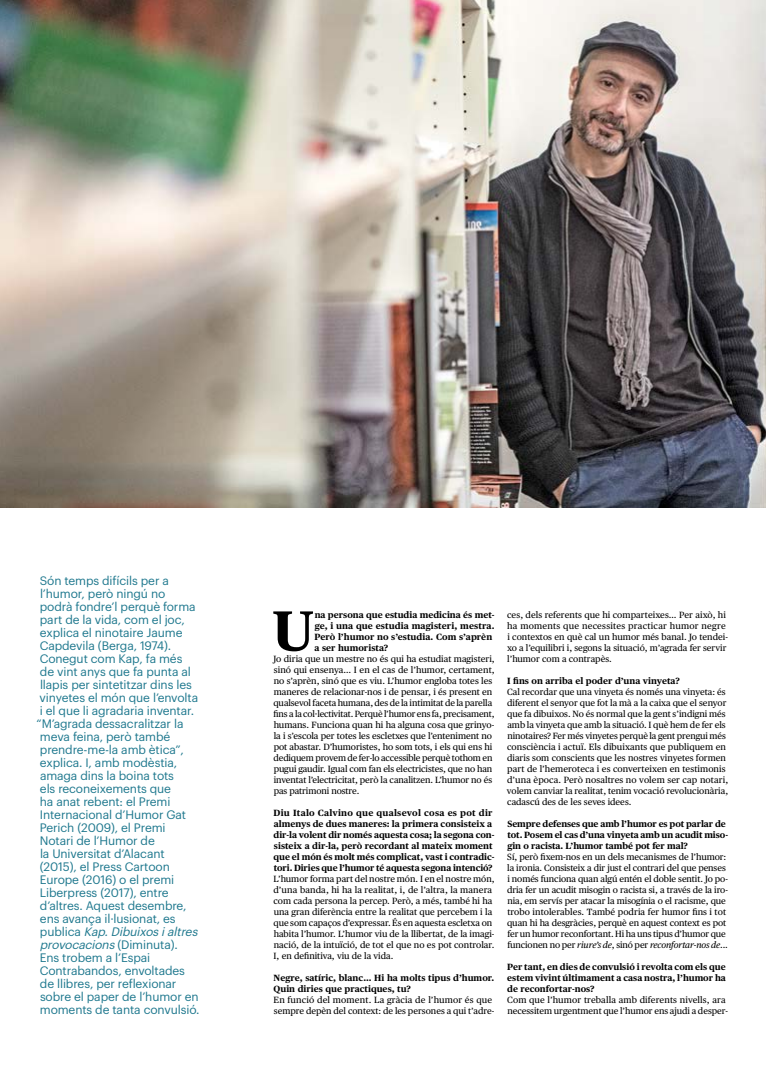
<style>
.page{position:relative;width:766px;height:1078px;background:#fff}
.page>*{position:absolute;margin:0;border:0;box-sizing:border-box;transform-origin:0 0}
.t1{font:700 56.6px "Publico Text";color:#000}
.t2{font:12px/13px "Graphik";letter-spacing:-.01em;color:#1d778d}
.t3{font:9px/11px "Publico Text";color:#000}
.t4{font:700 9px/11px "Publico Text";color:#000}
.s1{font-style:italic}
</style>
<div class="page">
<img style="left:0;top:0;width:765px;height:507px">
<p class="t2" style="left:37px;top:572px;width:166px">Són temps difícils per a l’humor, però ningú no<br>podrà fondre’l perquè forma part de la vida, com el joc, explica el ninotaire Jaume<br>Capdevila (Berga, 1974).<br>Conegut com Kap, fa més<br>de vint anys que fa punta al llapis per sintetitzar dins les vinyetes el món que l’envolta i el que li agradaria inventar. “M’agrada dessacralitzar la meva feina, però també prendre-me-la amb ètica”, explica. I, amb modèstia, amaga dins la boina tots<br>els reconeixements que<br>ha anat rebent: el Premi<br>Internacional d’Humor Gat<br>Perich (2009), el Premi<br>Notari de l’Humor de<br>la Universitat d’Alacant (2015), el Press Cartoon<br>Europe (2016) o el premi<br>Liberpress (2017), entre d’altres. Aquest desembre, ens avança il·lusionat, es<br>p u b l i c a <span class="s1">Kap.Dibuixosialtres provocacions</span>( D i m i n u t a ) .<br>Ens trobem a l’Espai<br>Contrabandos, envoltades<br>de llibres, per reflexionar sobre el paper de l’humor en moments de tanta convulsió.</p>
<h1 class="t1" style="left:272px;top:596px;width:43px">U</h1>
<p class="t4" style="left:314px;top:609px;width:181px">na persona que estudia medicina és met&shy;ge, i una que estudia magisteri, mestra.<br>Però l’humor no s’estudia. Com s’aprèn a ser humorista?</p>
<p class="t3" style="left:273px;top:653px;width:223px">Jo diria que un mestre no és qui ha estudiat magisteri, sinó qui ensenya… I en el cas de l’humor, certament, no s’aprèn, sinó que es viu. L’humor engloba totes les maneres de relacionar-nos i de pensar, i és present en qualsevol faceta humana, des de la intimitat de la parella fins a la col·lectivitat. Perquè l’humor ens fa, precisament, humans. Funciona quan hi ha alguna cosa que grinyo&shy;la i s’escola per totes les escletxes que l’enteniment no pot abastar. D’humoristes, ho som tots, i els qui ens hi dediquem provem de fer-lo accessible perquè tothom en pugui gaudir. Igual com fan els electricistes, que no han inventat l’electricitat, però la canalitzen. L’humor no és pas patrimoni nostre.</p>
<p class="t4" style="left:273px;top:807px;width:222px">Diu Italo Calvino que qualsevol cosa es pot dir almenys de dues maneres: la primera consisteix a dir-la volent dir només aquesta cosa; la segona con&shy;sisteix a dir-la, però recordant al mateix moment que el món és molt més complicat, vast i contradic&shy;tori. Diries que l’humor té aquesta segona intenció?</p>
<p class="t3" style="left:273px;top:873px;width:222px">L’humor forma part del nostre món. I en el nostre món, d’una banda, hi ha la realitat, i, de l’altra, la manera com cada persona la percep. Però, a més, també hi ha una gran diferència entre la realitat que percebem i la que som capaços d’expressar. És en aquesta escletxa on habita l’humor. L’humor viu de la llibertat, de la imagi&shy;nació, de la intuïció, de tot el que no es pot controlar.<br>I, en definitiva, viu de la vida.</p>
<p class="t4" style="left:273px;top:972px;width:222px">Negre, satíric, blanc... Hi ha molts tipus d’humor.<br>Quin diries que practiques, tu?</p>
<p class="t3" style="left:273px;top:994px;width:222px">En funció del moment. La gràcia de l’humor és que sempre depèn del context: de les persones a qui t’adre-</p>
<p class="t3" style="left:507px;top:609px;width:222px">ces, dels referents que hi comparteixes… Per això, hi ha moments que necessites practicar humor negre i contextos en què cal un humor més banal. Jo tendei&shy;xo a l’equilibri i, segons la situació, m’agrada fer servir l’humor com a contrapès.</p>
<p class="t4" style="left:507px;top:675px;width:174px">I fins on arriba el poder d’una vinyeta?</p>
<p class="t3" style="left:507px;top:686px;width:223px">Cal recordar que una vinyeta és només una vinyeta: és diferent el senyor que fot la mà a la caixa que el senyor que fa dibuixos. No és normal que la gent s’indigni més amb la vinyeta que amb la situació. I què hem de fer els ninotaires? Fer més vinyetes perquè la gent prengui més consciència i actuï. Els dibuixants que publiquem en diaris som conscients que les nostres vinyetes formen part de l’hemeroteca i es converteixen en testimonis d’una època. Però nosaltres no volem ser cap notari, volem canviar la realitat, tenim vocació revolucionària, cadascú des de les seves idees.</p>
<p class="t4" style="left:507px;top:818px;width:222px">Sempre defenses que amb l’humor es pot parlar de tot. Posem el cas d’una vinyeta amb un acudit miso&shy;gin o racista. L’humor també pot fer mal?</p>
<p class="t3" style="left:507px;top:851px;width:222px">Sí, però fixem-nos en un dels mecanismes de l’humor: la ironia. Consisteix a dir just el contrari del que penses i només funciona quan algú entén el doble sentit. Jo po&shy;dria fer un acudit misogin o racista si, a través de la iro&shy;nia, em servís per atacar la misogínia o el racisme, que trobo intolerables. També podria fer humor fins i tot quan hi ha desgràcies, perquè en aquest context es pot fer un humor reconfortant. Hi ha uns tipus d’humor que funcionen no per <span class="s1">riure’s de</span>, sinó per <span class="s1">reconfortar-nos de</span>...</p>
<p class="t4" style="left:507px;top:961px;width:220px;text-align:justify">Per tant, en dies de convulsió i revolta com els que estem vivint últimament a casa nostra, l’humor ha de reconfortar-nos?</p>
<p class="t3" style="left:507px;top:994px;width:222px">Com que l’humor treballa amb diferents nivells, ara necessitem urgentment que l’humor ens ajudi a desper-</p>
</div>
